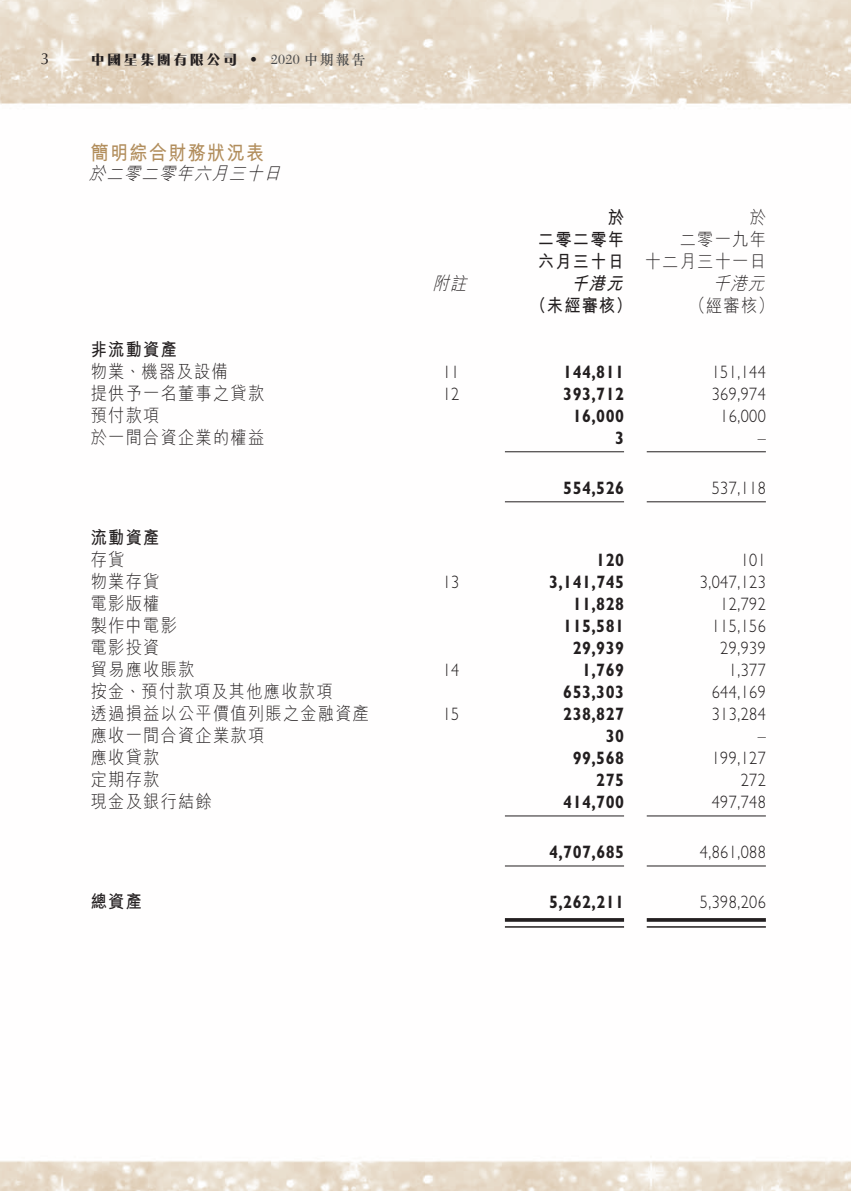
<style>
.page{position:relative;width:851px;height:1191px;background:#fff}
.page>*{position:absolute;margin:0;border:0;box-sizing:border-box;transform-origin:0 0}
._01_H1{font:700 20px "M Hei HK";letter-spacing:.08em;color:#b28e5d;scale:.9 1}
._50_Table_txt{font:300 18px "M Hei HK";letter-spacing:.08em;color:#231f20;scale:.9 1}
._50_Table_txt-2{font:300 18px "Gill Sans Std";letter-spacing:.03em;color:#231f20;scale:.9 1}
._50_Table_txt-3{font:700 18px "Gill Sans Std";letter-spacing:.03em;color:#231f20;scale:.9 1}
._50_Table_txt-4{font:700 18px "M Hei HK";letter-spacing:.08em;color:#231f20;scale:.9 1}
._00_txt{font:italic 300 18px "M Hei HK";color:#231f20;scale:.9 1}
._50_Table_txt-5{font:italic 300 18px "M Hei HK";color:#231f20;scale:.9 1}
._50_Table_txt-6{font:italic 700 18px "M Hei HK";color:#231f20;scale:.9 1}
.t1{font:16px "Optima LT Std";color:#231f20}
.t2{font:800 14px "M Razor HK";letter-spacing:.18em;color:#231f20}
.t3{font:14px "New Caledonia LT Std";color:#4b4c4d}
.t4{font:500 14px "Optima LT Std";color:#231f20}
.s1{font-family:"M Sung HK";font-weight:500}
</style>
<div class="page">
<img style="left:0;top:0;width:850px;height:1191px">
<hr style="left:505px;top:451px;width:119px;height:1px;background:#231f20">
<hr style="left:646px;top:451px;width:119px;height:1px;background:#231f20">
<hr style="left:505px;top:501px;width:119px;height:1px;background:#231f20">
<hr style="left:646px;top:501px;width:119px;height:1px;background:#231f20">
<hr style="left:505px;top:815px;width:119px;height:1px;background:#231f20">
<hr style="left:646px;top:815px;width:119px;height:1px;background:#231f20">
<hr style="left:505px;top:865px;width:119px;height:1px;background:#231f20">
<hr style="left:646px;top:865px;width:119px;height:1px;background:#231f20">
<hr style="left:505px;top:918px;width:119px;height:3px;background:#231f20">
<hr style="left:505px;top:926px;width:119px;height:1px;background:#231f20">
<hr style="left:646px;top:918px;width:119px;height:3px;background:#231f20">
<hr style="left:646px;top:926px;width:119px;height:1px;background:#231f20">
<p class="t1" style="left:41px;top:50px;width:10px">3</p>
<p class="t2" style="left:91px;top:50px;width:148px">中國星集團有限公司</p>
<p class="t4" style="left:250px;top:52px;width:8px">•</p>
<p class="t3" style="left:271px;top:52px;width:96px">2020 <span class="s1">中期報告</span></p>
<p class="_01_H1" style="left:91px;top:138px;width:194px">簡明綜合財務狀況表</p>
<p class="_00_txt" style="left:89px;top:161px;width:221px">於二零二零年六月三十日</p>
<p class="_50_Table_txt-4" style="left:91px;top:336px;width:97px">非流動資產</p>
<p class="_50_Table_txt" style="left:91px;top:359px;width:154px">物業、機器及設備</p>
<p class="_50_Table_txt" style="left:91px;top:381px;width:194px">提供予一名董事之貸款</p>
<p class="_50_Table_txt" style="left:91px;top:403px;width:78px">預付款項</p>
<p class="_50_Table_txt" style="left:91px;top:425px;width:194px">於一間合資企業的權益</p>
<p class="_50_Table_txt-4" style="left:91px;top:524px;width:78px">流動資產</p>
<p class="_50_Table_txt" style="left:91px;top:547px;width:39px">存貨</p>
<p class="_50_Table_txt" style="left:91px;top:569px;width:78px">物業存貨</p>
<p class="_50_Table_txt" style="left:91px;top:591px;width:78px">電影版權</p>
<p class="_50_Table_txt" style="left:91px;top:613px;width:97px">製作中電影</p>
<p class="_50_Table_txt" style="left:91px;top:635px;width:78px">電影投資</p>
<p class="_50_Table_txt" style="left:91px;top:657px;width:117px">貿易應收賬款</p>
<p class="_50_Table_txt" style="left:91px;top:679px;width:270px">按金、預付款項及其他應收款項</p>
<p class="_50_Table_txt" style="left:91px;top:701px;width:311px">透過損益以公平價值列賬之金融資產</p>
<p class="_50_Table_txt" style="left:91px;top:723px;width:194px">應收一間合資企業款項</p>
<p class="_50_Table_txt" style="left:91px;top:745px;width:78px">應收貸款</p>
<p class="_50_Table_txt" style="left:91px;top:767px;width:78px">定期存款</p>
<p class="_50_Table_txt" style="left:91px;top:789px;width:136px">現金及銀行結餘</p>
<p class="_50_Table_txt-4" style="left:91px;top:888px;width:58px">總資產</p>
<p class="_50_Table_txt-5" style="left:432px;top:271px;width:46px">附註</p>
<p class="_50_Table_txt-2" style="left:442px;top:362px;width:20px">11</p>
<p class="_50_Table_txt-2" style="left:442px;top:384px;width:20px">12</p>
<p class="_50_Table_txt-2" style="left:442px;top:572px;width:20px">13</p>
<p class="_50_Table_txt-2" style="left:442px;top:660px;width:20px">14</p>
<p class="_50_Table_txt-2" style="left:442px;top:704px;width:20px">15</p>
<p class="_50_Table_txt-4" style="left:607px;top:204px;width:20px">於</p>
<p class="_50_Table_txt" style="left:749px;top:205px;width:20px">於</p>
<p class="_50_Table_txt-4" style="left:538px;top:226px;width:97px">二零二零年</p>
<p class="_50_Table_txt" style="left:679px;top:227px;width:97px">二零一九年</p>
<p class="_50_Table_txt-4" style="left:538px;top:248px;width:97px">六月三十日</p>
<p class="_50_Table_txt" style="left:644px;top:249px;width:136px">十二月三十一日</p>
<p class="_50_Table_txt-6" style="left:571px;top:270px;width:65px">千港元</p>
<p class="_50_Table_txt-5" style="left:712px;top:271px;width:65px">千港元</p>
<p class="_50_Table_txt-4" style="left:530px;top:292px;width:115px">（未經審核）</p>
<p class="_50_Table_txt" style="left:689px;top:293px;width:95px">（經審核(</p>
<p class="_50_Table_txt-3" style="left:563px;top:361px;width:69px">144,811</p>
<p class="_50_Table_txt-2" style="left:711px;top:362px;width:62px">151,144</p>
<p class="_50_Table_txt-3" style="left:563px;top:383px;width:69px">393,712</p>
<p class="_50_Table_txt-2" style="left:711px;top:384px;width:62px">369,974</p>
<p class="_50_Table_txt-3" style="left:572px;top:405px;width:59px">16,000</p>
<p class="_50_Table_txt-2" style="left:720px;top:406px;width:52px">16,000</p>
<p class="_50_Table_txt-3" style="left:615px;top:427px;width:11px">3</p>
<p class="_50_Table_txt-2" style="left:757px;top:428px;width:11px">–</p>
<p class="_50_Table_txt-3" style="left:563px;top:477px;width:69px">554,526</p>
<p class="_50_Table_txt-2" style="left:711px;top:478px;width:62px">537,118</p>
<p class="_50_Table_txt-3" style="left:596px;top:549px;width:32px">120</p>
<p class="_50_Table_txt-2" style="left:740px;top:550px;width:30px">101</p>
<p class="_50_Table_txt-3" style="left:549px;top:571px;width:85px">3,141,745</p>
<p class="_50_Table_txt-2" style="left:699px;top:572px;width:75px">3,047,123</p>
<p class="_50_Table_txt-3" style="left:572px;top:593px;width:59px">11,828</p>
<p class="_50_Table_txt-2" style="left:720px;top:594px;width:52px">12,792</p>
<p class="_50_Table_txt-3" style="left:563px;top:615px;width:69px">115,581</p>
<p class="_50_Table_txt-2" style="left:711px;top:616px;width:62px">115,156</p>
<p class="_50_Table_txt-3" style="left:572px;top:637px;width:59px">29,939</p>
<p class="_50_Table_txt-2" style="left:720px;top:638px;width:52px">29,939</p>
<p class="_50_Table_txt-3" style="left:582px;top:659px;width:48px">1,769</p>
<p class="_50_Table_txt-2" style="left:728px;top:660px;width:43px">1,377</p>
<p class="_50_Table_txt-3" style="left:563px;top:681px;width:69px">653,303</p>
<p class="_50_Table_txt-2" style="left:711px;top:682px;width:62px">644,169</p>
<p class="_50_Table_txt-3" style="left:563px;top:703px;width:69px">238,827</p>
<p class="_50_Table_txt-2" style="left:711px;top:704px;width:62px">313,284</p>
<p class="_50_Table_txt-3" style="left:605px;top:725px;width:22px">30</p>
<p class="_50_Table_txt-2" style="left:757px;top:726px;width:11px">–</p>
<p class="_50_Table_txt-3" style="left:572px;top:747px;width:59px">99,568</p>
<p class="_50_Table_txt-2" style="left:711px;top:748px;width:62px">199,127</p>
<p class="_50_Table_txt-3" style="left:596px;top:769px;width:32px">275</p>
<p class="_50_Table_txt-2" style="left:740px;top:770px;width:30px">272</p>
<p class="_50_Table_txt-3" style="left:563px;top:791px;width:69px">414,700</p>
<p class="_50_Table_txt-2" style="left:711px;top:792px;width:62px">497,748</p>
<p class="_50_Table_txt-3" style="left:549px;top:841px;width:85px">4,707,685</p>
<p class="_50_Table_txt-2" style="left:699px;top:842px;width:75px">4,861,088</p>
<p class="_50_Table_txt-3" style="left:549px;top:891px;width:85px">5,262,211</p>
<p class="_50_Table_txt-2" style="left:699px;top:892px;width:75px">5,398,206</p>
</div>
